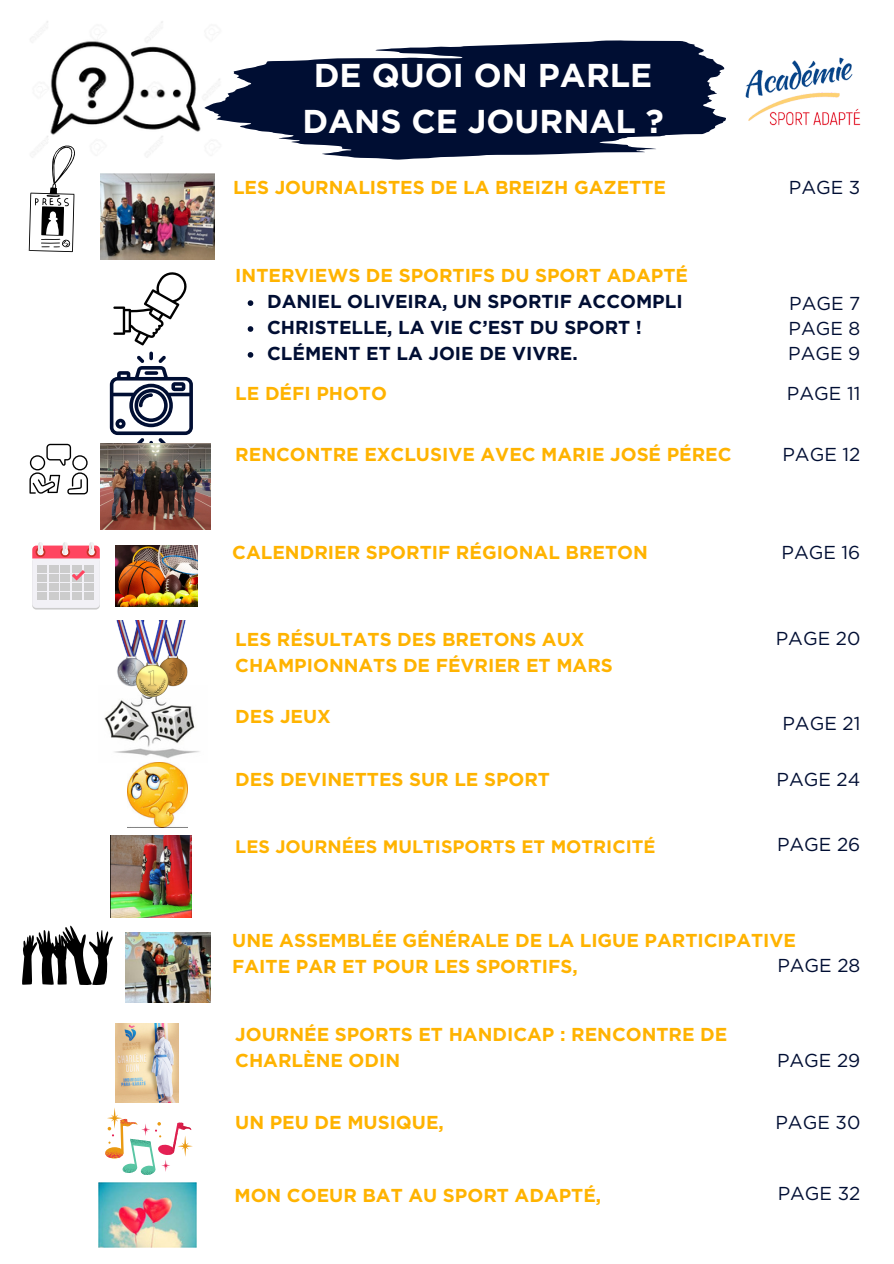
<style>
.page{position:relative;width:894px;height:1264px;background:#fff}
.page>*{position:absolute;margin:0;border:0;box-sizing:border-box;transform-origin:0 0}
.t1{font:700 33px/46.2px "Gotham";color:#fff;text-align:center}
.t2{font:700 18.75px/25.8px "Gotham";color:#ffb300}
.t3{font:18.75px "Gotham";color:#000e33}
.t4{font:700 18.75px "Gotham";color:#000e33}
.t5{font:700 18px "Gotham";color:#ffb300}
</style>
<div class="page">
<img style="left:30px;top:21px;width:171px;height:133px">
<svg style="left:204px;top:40px;width:521px;height:120px;fill:#000e33"></svg>
<img style="left:745px;top:57px;width:116px;height:69px">
<img style="left:100px;top:174px;width:115px;height:85px">
<svg style="left:110px;top:351px;width:83px;height:93px"></svg>
<img style="left:100px;top:444px;width:110px;height:85px">
<img style="left:104px;top:696px;width:96px;height:62px">
<img style="left:128px;top:763px;width:59px;height:64px">
<img style="left:126px;top:932px;width:84px;height:70px">
<img style="left:98px;top:1182px;width:98px;height:65px">
<svg style="left:113px;top:272px;width:73px;height:73px"></svg>
<svg style="left:28px;top:142px;width:53px;height:110px"></svg>
<svg style="left:29px;top:444px;width:59px;height:50px"></svg>
<svg style="left:22px;top:925px;width:91px;height:60px"></svg>
<svg style="left:105px;top:1108px;width:88px;height:66px"></svg>
<img style="left:110px;top:835px;width:81px;height:82px">
<img style="left:115px;top:1023px;width:63px;height:79px">
<svg style="left:32px;top:542px;width:68px;height:67px"></svg>
<img style="left:115px;top:546px;width:83px;height:60px">
<img style="left:117px;top:621px;width:70px;height:75px">
<svg style="left:247px;top:300px;width:6px;height:6px"></svg>
<svg style="left:247px;top:326px;width:6px;height:6px"></svg>
<svg style="left:247px;top:352px;width:6px;height:6px"></svg>
<h3 class="t1" style="left:302px;top:52px;width:363px">DE QUOI ON PARLE<br>DANS CE JOURNAL ?</h3>
<p class="t2" style="left:233px;top:174px;width:434px">LES JOURNALISTES DE LA BREIZH GAZETTE</p>
<h3 class="t3" style="left:788px;top:176px;width:73px">PAGE 3</h3>
<p class="t2" style="left:235px;top:263px;width:454px">INTERVIEWS DE SPORTIFS DU SPORT ADAPTÉ</p>
<p class="t4" style="left:267px;top:290px;width:417px">DANIEL OLIVEIRA, UN SPORTIF ACCOMPLI</p>
<p class="t4" style="left:267px;top:316px;width:376px">CHRISTELLE, LA VIE C’EST DU SPORT !</p>
<p class="t4" style="left:267px;top:342px;width:312px">CLÉMENT ET LA JOIE DE VIVRE.</p>
<h2 class="t3" style="left:789px;top:292px;width:73px">PAGE 7</h2>
<h3 class="t3" style="left:788px;top:317px;width:73px">PAGE 8</h3>
<h2 class="t3" style="left:788px;top:342px;width:74px">PAGE 9</h2>
<p class="t2" style="left:235px;top:380px;width:153px">LE DÉFI PHOTO</p>
<p class="t3" style="left:786px;top:382px;width:75px">PAGE 11</p>
<p class="t2" style="left:235px;top:441px;width:497px">RENCONTRE EXCLUSIVE AVEC MARIE JOSÉ PÉREC</p>
<h2 class="t3" style="left:782px;top:443px;width:79px">PAGE 12</h2>
<h2 class="t2" style="left:232px;top:539px;width:417px">CALENDRIER SPORTIF RÉGIONAL BRETON</h2>
<h3 class="t3" style="left:781px;top:541px;width:80px">PAGE 16</h3>
<h3 class="t2" style="left:235px;top:626px;width:379px">LES RÉSULTATS DES BRETONS AUX<br>CHAMPIONNATS DE FÉVRIER ET MARS</h3>
<h2 class="t3" style="left:775px;top:626px;width:86px">PAGE 20</h2>
<h2 class="t2" style="left:235px;top:703px;width:97px">DES JEUX</h2>
<h2 class="t3" style="left:782px;top:712px;width:79px">PAGE 21</h2>
<h3 class="t2" style="left:235px;top:766px;width:316px">DES DEVINETTES SUR LE SPORT</h3>
<p class="t3" style="left:776px;top:767px;width:85px">PAGE 24</p>
<h3 class="t5" style="left:235px;top:835px;width:421px">LES JOURNÉES MULTISPORTS ET MOTRICITÉ</h3>
<p class="t3" style="left:776px;top:832px;width:85px">PAGE 26</p>
<h3 class="t2" style="left:232px;top:927px;width:565px">UNE ASSEMBLÉE GÉNÉRALE DE LA LIGUE PARTICIPATIVE<br>FAITE PAR ET POUR LES SPORTIFS,</h3>
<h3 class="t3" style="left:777px;top:953px;width:84px">PAGE 28</h3>
<h2 class="t2" style="left:235px;top:1021px;width:493px">JOURNÉE SPORTS ET HANDICAP : RENCONTRE DE<br>CHARLÈNE ODIN</h2>
<p class="t2" style="left:235px;top:1109px;width:210px">UN PEU DE MUSIQUE,</p>
<h3 class="t2" style="left:234px;top:1182px;width:368px">MON COEUR BAT AU SPORT ADAPTÉ,</h3>
<h2 class="t3" style="left:776px;top:1048px;width:85px">PAGE 29</h2>
<h3 class="t3" style="left:775px;top:1111px;width:86px">PAGE 30</h3>
<p class="t3" style="left:777px;top:1181px;width:84px">PAGE 32</p>
</div>
